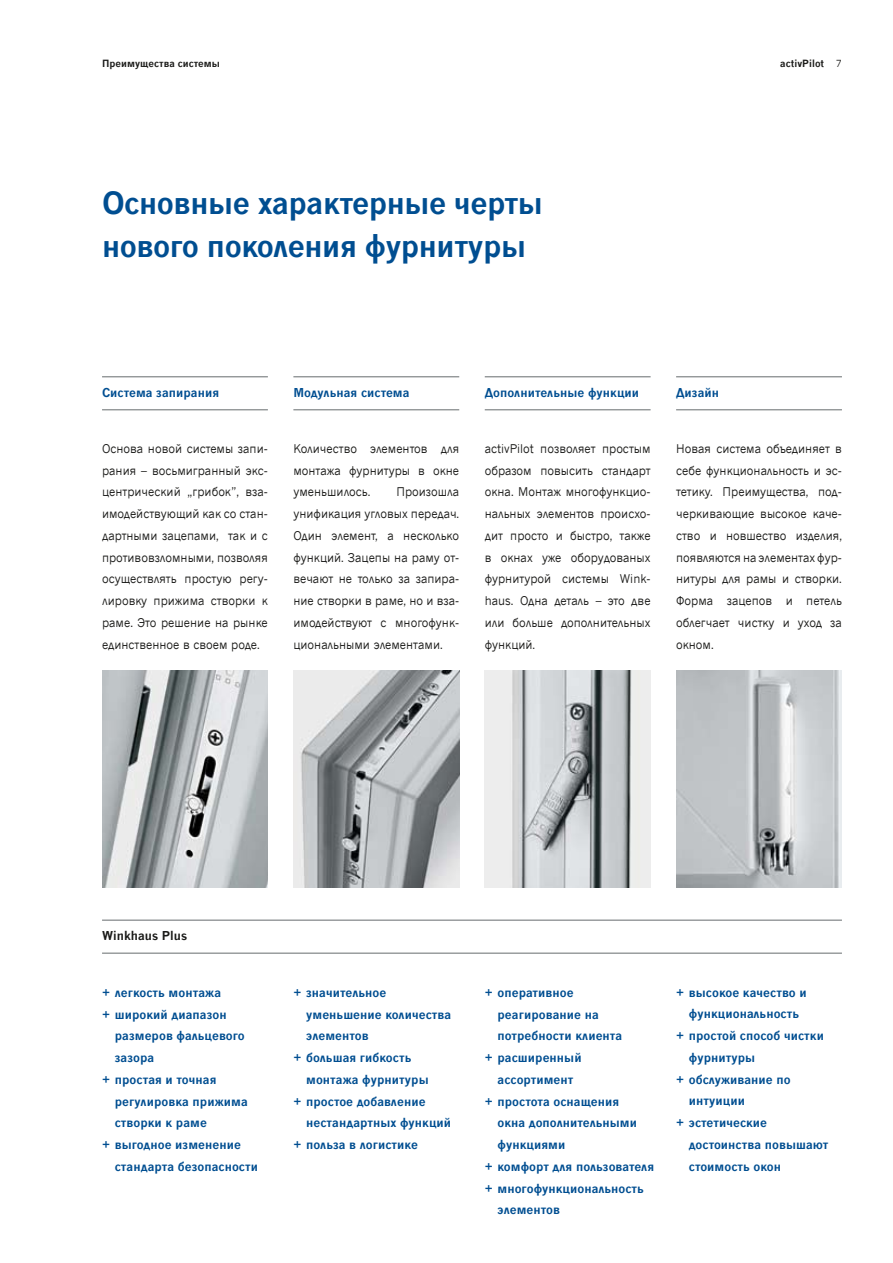
<style>
.page{position:relative;width:893px;height:1263px;background:#fff}
.page>*{position:absolute;margin:0;border:0;box-sizing:border-box;transform-origin:0 0}
.t1{font:700 30px/43.5px "News Gothic Cyr";letter-spacing:-.015em;color:#004e91}
.t2{font:12px/21.8px "News Gothic Cyr";color:#1a1a18;text-align:justify}
.t3{font:700 12px "News Gothic Cyr";letter-spacing:.005em;color:#004e91}
.t4{font:700 12px "News Gothic CE";letter-spacing:.005em;color:#1a1a18}
.t5{font:700 9.75px "News Gothic Cyr";letter-spacing:.005em;color:#1a1a18}
.s1{font-weight:400}
.s2{font-family:"News Gothic CE"}
</style>
<div class="page">
<img style="left:485px;top:670px;width:166px;height:218px">
<img style="left:676px;top:670px;width:166px;height:218px">
<img style="left:293px;top:670px;width:166px;height:218px">
<img style="left:102px;top:670px;width:166px;height:218px">
<hr style="left:102px;top:920px;width:740px;height:1px;background:#666c6e">
<hr style="left:102px;top:953px;width:740px;height:1px;background:#666c6e">
<hr style="left:102px;top:377px;width:166px;height:1px;background:#666c6e">
<hr style="left:102px;top:410px;width:166px;height:1px;background:#666c6e">
<hr style="left:293px;top:377px;width:166px;height:1px;background:#666c6e">
<hr style="left:293px;top:410px;width:166px;height:1px;background:#666c6e">
<hr style="left:485px;top:377px;width:166px;height:1px;background:#666c6e">
<hr style="left:485px;top:410px;width:166px;height:1px;background:#666c6e">
<hr style="left:676px;top:377px;width:166px;height:1px;background:#666c6e">
<hr style="left:676px;top:410px;width:166px;height:1px;background:#666c6e">
<p class="t5" style="left:102px;top:58px;width:119px">Преимущества системы</p>
<p class="t5" style="left:780px;top:58px;width:63px">activPilot <span class="s1">7</span></p>
<h1 class="t1" style="left:102px;top:181px;width:442px">Основные характерные черты нового поколения фурнитуры</h1>
<p class="t3" style="left:102px;top:386px;width:119px">Система запирания</p>
<p class="t3" style="left:293px;top:386px;width:118px">Модульная система</p>
<p class="t3" style="left:485px;top:386px;width:156px">Дополнительные функции</p>
<p class="t3" style="left:676px;top:386px;width:45px">Дизайн</p>
<p class="t2" style="left:102px;top:438px;width:167px">Основа новой системы запи&shy;рания – восьмигранный экс&shy;центрический „грибок”, вза&shy;имодействующий как со стан&shy;дартными зацепами, так и с противовзломными, позволяя осуществлять простую регу&shy;лировку прижима створки к раме. Это решение на рынке единственное в своем роде.</p>
<p class="t2" style="left:293px;top:438px;width:167px">Количество элементов для монтажа фурнитуры в окне уменьшилось.</p>
<p class="t2" style="left:293px;top:481px;width:167px;text-indent:103px">Произошла унификация угловых передач.<br>Один элемент, а несколько функций. Зацепы на раму от&shy;вечают не только за запира&shy;ние створки в раме, но и вза&shy;имодействуют с многофунк&shy;циональными элементами.</p>
<p class="t2" style="left:485px;top:437px;width:167px">activPilot позволяет простым образом повысить стандарт окна. Монтаж многофункцио&shy;нальных элементов происхо&shy;дит просто и быстро, также в окнах уже оборудованых фурнитурой системы Wink&shy;haus. Одна деталь – это две или больше дополнительных функций.</p>
<p class="t2" style="left:676px;top:437px;width:167px">Новая система объединяет в себе функциональность и эс&shy;тетику. Преимущества, под&shy;черкивающие высокое каче&shy;ство и новшество изделия, появляются на элементах фур&shy;нитуры для рамы и створки.<br>Форма зацепов и петель облегчает чистку и уход за окном.</p>
<p class="t4" style="left:102px;top:928px;width:87px">Winkhaus Plus</p>
<p class="t3" style="left:102px;top:985px;width:121px"><span class="s2">+</span> легкость монтажа</p>
<p class="t3" style="left:102px;top:1007px;width:126px"><span class="s2">+</span> широкий диапазон</p>
<p class="t3" style="left:115px;top:1029px;width:131px">размеров фальцевого</p>
<p class="t3" style="left:115px;top:1050px;width:41px">зазора</p>
<p class="t3" style="left:102px;top:1072px;width:116px"><span class="s2">+</span> простая и точная</p>
<p class="t3" style="left:115px;top:1094px;width:134px">регулировка прижима</p>
<p class="t3" style="left:115px;top:1116px;width:94px">створки к раме</p>
<p class="t3" style="left:102px;top:1137px;width:140px"><span class="s2">+</span> выгодное изменение</p>
<p class="t3" style="left:115px;top:1159px;width:145px">стандарта безопасности</p>
<p class="t3" style="left:293px;top:985px;width:94px"><span class="s2">+</span> значительное</p>
<p class="t3" style="left:306px;top:1007px;width:147px">уменьшение количества</p>
<p class="t3" style="left:306px;top:1029px;width:64px">элементов</p>
<p class="t3" style="left:293px;top:1050px;width:119px"><span class="s2">+</span> большая гибкость</p>
<p class="t3" style="left:306px;top:1072px;width:124px">монтажа фурнитуры</p>
<p class="t3" style="left:293px;top:1094px;width:134px"><span class="s2">+</span> простое добавление</p>
<p class="t3" style="left:306px;top:1116px;width:147px">нестандартных функций</p>
<p class="t3" style="left:293px;top:1137px;width:126px"><span class="s2">+</span> польза в логистике</p>
<p class="t3" style="left:485px;top:985px;width:90px"><span class="s2">+</span> оперативное</p>
<p class="t3" style="left:497px;top:1007px;width:103px">реагирование на</p>
<p class="t3" style="left:497px;top:1028px;width:126px">потребности клиента</p>
<p class="t3" style="left:485px;top:1050px;width:98px"><span class="s2">+</span> расширенный</p>
<p class="t3" style="left:497px;top:1072px;width:77px">ассортимент</p>
<p class="t3" style="left:485px;top:1094px;width:136px"><span class="s2">+</span> простота оснащения</p>
<p class="t3" style="left:497px;top:1115px;width:141px">окна дополнительными</p>
<p class="t3" style="left:497px;top:1137px;width:69px">функциями</p>
<p class="t3" style="left:485px;top:1159px;width:171px"><span class="s2">+</span> комфорт для пользователя</p>
<p class="t3" style="left:485px;top:1181px;width:161px"><span class="s2">+</span> многофункциональность</p>
<p class="t3" style="left:497px;top:1202px;width:64px">элементов</p>
<p class="t3" style="left:676px;top:985px;width:132px"><span class="s2">+</span> высокое качество и</p>
<p class="t3" style="left:689px;top:1007px;width:112px">функциональность</p>
<p class="t3" style="left:676px;top:1028px;width:149px"><span class="s2">+</span> простой способ чистки</p>
<p class="t3" style="left:689px;top:1050px;width:68px">фурнитуры</p>
<p class="t3" style="left:676px;top:1072px;width:116px"><span class="s2">+</span> обслуживание по</p>
<p class="t3" style="left:689px;top:1094px;width:58px">интуиции</p>
<p class="t3" style="left:676px;top:1115px;width:93px"><span class="s2">+</span> эстетические</p>
<p class="t3" style="left:689px;top:1137px;width:141px">достоинства повышают</p>
<p class="t3" style="left:689px;top:1159px;width:94px">стоимость окон</p>
</div>
